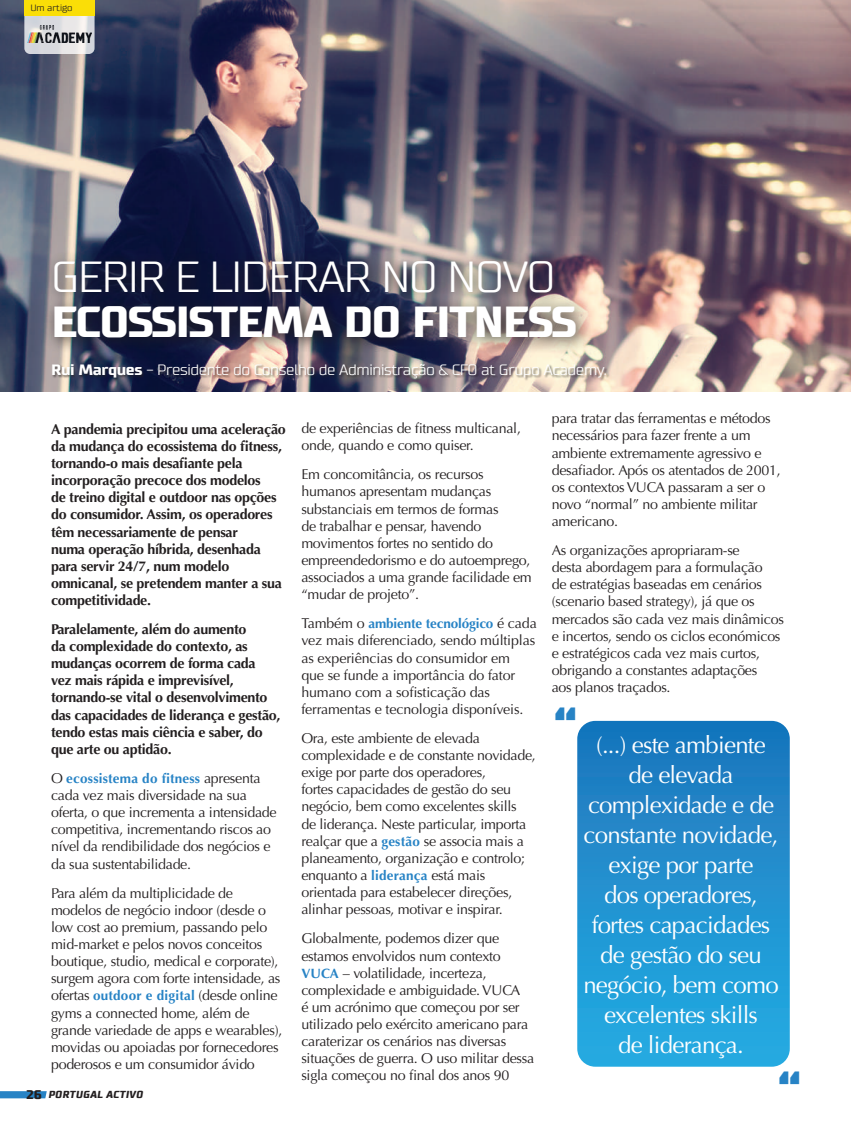
<style>
.page{position:relative;width:851px;height:1127px;background:#fff}
.page>*{position:absolute;margin:0;border:0;box-sizing:border-box;transform-origin:0 0}
.t1{font:900 45px "Supermolot";color:#2783c5}
.t2{font:700 43.5px "Supermolot";letter-spacing:-.04em;color:#fff}
.t3{font:300 43.5px "Supermolot";letter-spacing:-.04em;color:#fff}
.t4{font:24px/30px "Optima";letter-spacing:-.03em;color:#fff;text-align:center}
.t5{font:300 15px "Supermolot";letter-spacing:-.03em;color:#fff}
.t6{font:14.25px/17.1px "Optima";letter-spacing:-.02em;color:#231f20}
.t7{font:700 14.25px/17.1px "Optima";letter-spacing:-.02em;color:#231f20}
.t8{font:700 13.5px "Optima";letter-spacing:-.01em;color:#2783c5}
.t9{font:700 13.5px "Optima";letter-spacing:.015em;color:#2783c5}
.t10{font:italic 700 10.2px "Supermolot";letter-spacing:.01em;color:#231f20}
.t11{font:300 9.15px "Supermolot";letter-spacing:-.01em;color:#231f20}
.s1{font-weight:700}
.s2{font-weight:400;font-size:14.25px;color:#231f20}
.s3{font-weight:700;font-size:13.5px;color:#2783c5}
.s4{font-style:normal;font-size:12.6px}
</style>
<div class="page">
<svg style="left:0;top:1091px;width:47px;height:7px"></svg>
<img style="left:0;top:0;width:850px;height:392px">
<div style="left:43px;top:250px;width:549px;height:104px;background:#231f20;opacity:.91"></div>
<div style="left:52px;top:364px;width:557px;height:17px;background:#231f20;opacity:.6"></div>
<svg style="left:24px;top:0;width:71px;height:54px;background:#d6d5ce"></svg>
<div style="left:24px;top:0;width:70px;height:15px;background:#fade07"></div>
<img style="left:28px;top:26px;width:64px;height:16px">
<svg style="left:577px;top:721px;width:212px;height:346px;background:#2291cf"></svg>
<p class="t11" style="left:30px;top:3px;width:44px">Um artigo</p>
<h2 class="t3" style="left:51px;top:251px;width:506px">GERIR E LIDERAR NO NOVO</h2>
<h2 class="t2" style="left:51px;top:295px;width:527px">ECOSSISTEMA DO FITNESS</h2>
<p class="t5" style="left:51px;top:361px;width:557px"><span class="s1">Rui Marques</span> - Presidente do Conselho de Administração &amp; CFO at Grupo Academy.</p>
<p class="t7" style="left:51px;top:421px;width:236px">A pandemia precipitou uma aceleração da mudança do ecossistema do fitness, tornando-o mais desafiante pela incorporação precoce dos modelos<br>de treino digital e outdoor nas opções do consumidor. Assim, os operadores têm necessariamente de pensar<br>numa operação híbrida, desenhada para servir 24/7, num modelo omnicanal, se pretendem manter a sua competitividade.</p>
<p class="t7" style="left:51px;top:621px;width:231px">Paralelamente, além do aumento<br>da complexidade do contexto, as mudanças ocorrem de forma cada<br>vez mais rápida e imprevisível, tornando-se vital o desenvolvimento das capacidades de liderança e gestão, tendo estas mais ciência e saber, do que arte ou aptidão.</p>
<p class="t9" style="left:51px;top:770px;width:211px"><span class="s2">O</span> ecossistema do fitness <span class="s2">apresenta</span></p>
<p class="t6" style="left:51px;top:787px;width:227px">cada vez mais diversidade na sua oferta, o que incrementa a intensidade competitiva, incrementando riscos ao nível da rendibilidade dos negócios e da sua sustentabilidade.</p>
<p class="t6" style="left:51px;top:884px;width:233px">Para além da multiplicidade de modelos de negócio indoor (desde o low cost ao premium, passando pelo mid-market e pelos novos conceitos boutique, studio, medical e corporate), surgem agora com forte intensidade, as ofertas <span class="s3">outdoor e digital</span> (desde online gyms a connected home, além de grande variedade de apps e wearables), movidas ou apoiadas por fornecedores poderosos e um consumidor ávido</p>
<p class="t10" style="left:27px;top:1088px;width:118px"><span class="s4">26</span> PORTUGAL ACTIVO</p>
<p class="t6" style="left:301px;top:420px;width:221px">de experiências de fitness multicanal, onde, quando e como quiser.</p>
<p class="t6" style="left:301px;top:466px;width:232px">Em concomitância, os recursos humanos apresentam mudanças substanciais em termos de formas<br>de trabalhar e pensar, havendo movimentos fortes no sentido do empreendedorismo e do autoemprego, associados a uma grande facilidade em “mudar de projeto”.</p>
<p class="t8" style="left:301px;top:616px;width:237px"><span class="s2">Também o</span> ambiente tecnológico <span class="s2">é cada</span></p>
<p class="t6" style="left:301px;top:632px;width:235px">vez mais diferenciado, sendo múltiplas as experiências do consumidor em que se funde a importância do fator humano com a sofisticação das ferramentas e tecnologia disponíveis.</p>
<p class="t6" style="left:301px;top:730px;width:236px">Ora, este ambiente de elevada complexidade e de constante novidade, exige por parte dos operadores,<br>fortes capacidades de gestão do seu negócio, bem como excelentes skills<br>de liderança. Neste particular, importa realçar que a <span class="s3">gestão</span> se associa mais a planeamento, organização e controlo; enquanto a <span class="s3">liderança</span> está mais orientada para estabelecer direções, alinhar pessoas, motivar e inspirar.</p>
<p class="t6" style="left:301px;top:930px;width:234px">Globalmente, podemos dizer que estamos envolvidos num contexto <span class="s3">VUCA</span> – volatilidade, incerteza, complexidade e ambiguidade. VUCA<br>é um acrónimo que começou por ser utilizado pelo exército americano para caraterizar os cenários nas diversas situações de guerra. O uso militar dessa sigla começou no final dos anos 90</p>
<p class="t6" style="left:551px;top:410px;width:230px">para tratar das ferramentas e métodos necessários para fazer frente a um ambiente extremamente agressivo e desafiador. Após os atentados de 2001, os contextos VUCA passaram a ser o novo “normal” no ambiente militar americano.</p>
<p class="t6" style="left:551px;top:542px;width:233px">As organizações apropriaram-se<br>desta abordagem para a formulação<br>de estratégias baseadas em cenários (scenario based strategy), já que os mercados são cada vez mais dinâmicos e incertos, sendo os ciclos económicos e estratégicos cada vez mais curtos, obrigando a constantes adaptações<br>aos planos traçados.</p>
<h1 class="t1" style="left:554px;top:695px;width:25px">“</h1>
<h3 class="t4" style="left:583px;top:730px;width:197px">(...) este ambiente de elevada complexidade e de constante novidade, exige por parte<br>dos operadores, fortes capacidades de gestão do seu negócio, bem como excelentes skills<br>de liderança.</h3>
<h1 class="t1" style="left:777px;top:1060px;width:25px">“</h1>
</div>
